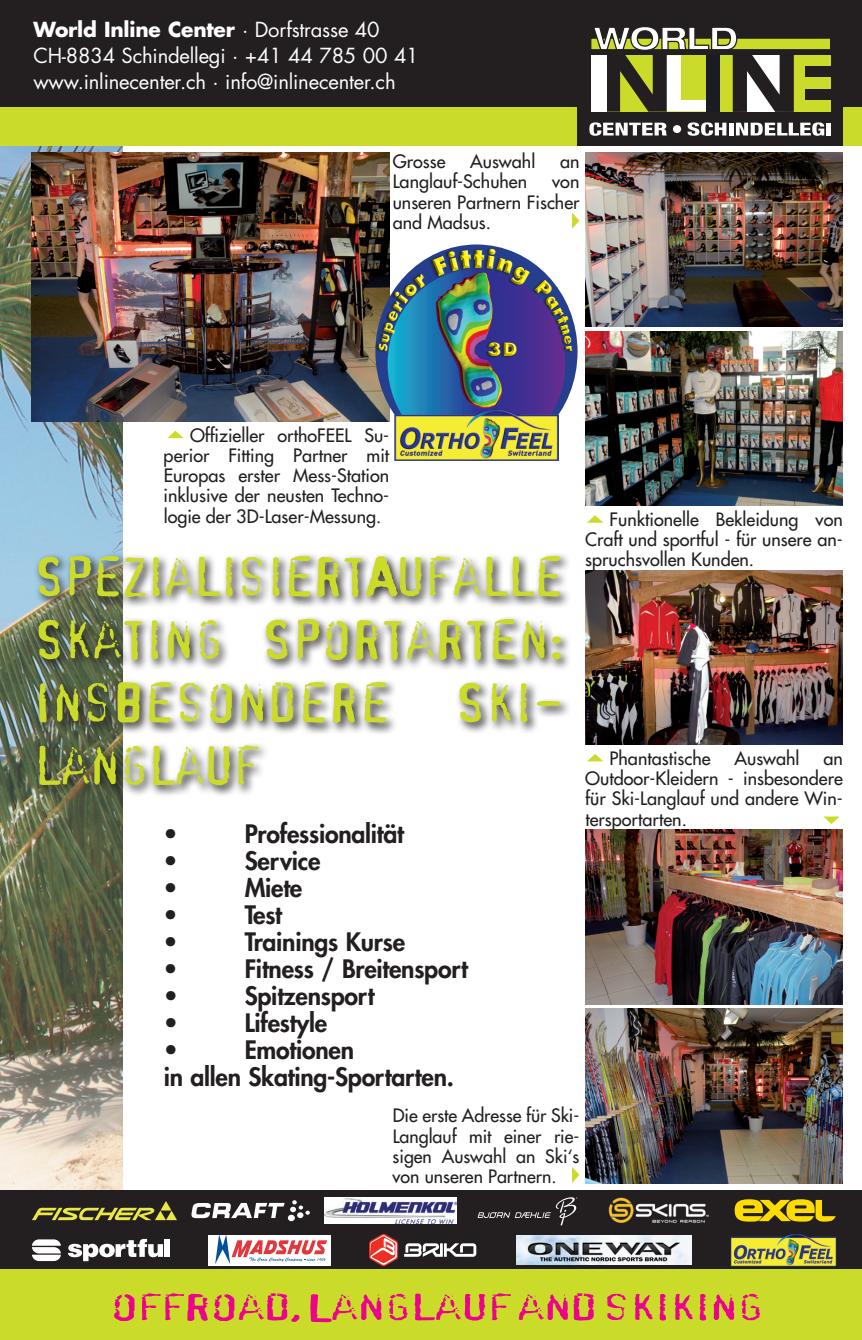
<style>
.page{position:relative;width:862px;height:1340px;background:#fff}
.page>*{position:absolute;margin:0;border:0;box-sizing:border-box;transform-origin:0 0}
.t1{font:52.88px/63px "Confidential";letter-spacing:-.065em;color:#cadb2a;text-align:justify;scale:1.3 1}
.t2{font:36px "Confidential";letter-spacing:-.09em;color:#ed028c;scale:1.8 1}
.t3{font:800 24.75px/27px "Futura";letter-spacing:-.01em;color:#231f20}
.t4{font:20.25px/25.9px "Futura";letter-spacing:-.01em;color:#fff}
.t5{font:18px/20.2px "Futura";color:#231f20;text-align:justify}
.t6{font:800 18px "Futura";color:#fff101}
.s1{font-weight:700}
</style>
<div class="page">
<img style="left:0;top:145px;width:122px;height:1045px">
<div style="left:0;top:0;width:861px;height:108px;background:#231f20"></div>
<div style="left:0;top:1229px;width:861px;height:41px;background:#231f20"></div>
<div style="left:0;top:107px;width:861px;height:38px;background:#cadb2a"></div>
<div style="left:0;top:1269px;width:861px;height:70px;background:#cadb2a"></div>
<img style="left:585px;top:152px;width:257px;height:175px">
<div style="left:0;top:1190px;width:861px;height:41px;background:#231f20"></div>
<div style="left:577px;top:19px;width:265px;height:126px;background:#231f20"></div>
<div style="left:590px;top:55px;width:240px;height:56px;background:#cadb2a"></div>
<div style="left:590px;top:55px;width:16px;height:56px;background:#231f20"></div>
<div style="left:804px;top:67px;width:27px;height:10px;background:#231f20"></div>
<div style="left:805px;top:89px;width:26px;height:11px;background:#231f20"></div>
<svg style="left:589px;top:122px;width:77px;height:14px"></svg>
<svg style="left:687px;top:122px;width:39px;height:14px"></svg>
<svg style="left:729px;top:123px;width:3px;height:12px"></svg>
<svg style="left:735px;top:122px;width:88px;height:14px"></svg>
<hr style="left:826px;top:123px;width:4px;height:12px;background:#fff">
<div style="left:672px;top:125px;width:8px;height:8px;background:#fff;border-radius:50%"></div>
<div style="left:589px;top:37px;width:241px;height:13px;background:#cadb2a;border:1px solid #231f20"></div>
<svg style="left:591px;top:27px;width:202px;height:85px"></svg>
<img style="left:585px;top:331px;width:257px;height:174px">
<img style="left:652px;top:570px;width:190px;height:175px">
<img style="left:32px;top:152px;width:357px;height:269px">
<img style="left:585px;top:829px;width:257px;height:175px">
<svg style="left:33px;top:551px;width:619px;height:259px"></svg>
<img style="left:585px;top:1008px;width:257px;height:175px">
<div style="left:367px;top:234px;width:218px;height:259px;background:#231f20;opacity:.75"></div>
<img style="left:394px;top:459px;width:164px;height:2px">
<svg style="left:572px;top:212px;width:7px;height:17px"></svg>
<svg style="left:167px;top:431px;width:16px;height:7px"></svg>
<svg style="left:191px;top:1200px;width:119px;height:21px"></svg>
<svg style="left:369px;top:1233px;width:108px;height:33px"></svg>
<img style="left:608px;top:1197px;width:101px;height:26px">
<img style="left:730px;top:1234px;width:105px;height:32px">
<svg style="left:734px;top:1199px;width:102px;height:23px"></svg>
<svg style="left:477px;top:1197px;width:100px;height:28px"></svg>
<img style="left:324px;top:1197px;width:132px;height:26px">
<svg style="left:32px;top:1239px;width:29px;height:21px"></svg>
<svg style="left:68px;top:1238px;width:95px;height:23px"></svg>
<div style="left:164px;top:1239px;width:6px;height:17px;background:#fff"></div>
<img style="left:516px;top:1235px;width:175px;height:29px">
<div style="left:208px;top:1234px;width:122px;height:31px;background:#fff"></div>
<svg style="left:215px;top:1234px;width:112px;height:30px"></svg>
<svg style="left:32px;top:1201px;width:145px;height:19px"></svg>
<svg style="left:572px;top:1167px;width:7px;height:16px"></svg>
<svg style="left:586px;top:754px;width:17px;height:7px"></svg>
<svg style="left:588px;top:515px;width:15px;height:7px"></svg>
<svg style="left:823px;top:816px;width:16px;height:8px"></svg>
<img style="left:378px;top:248px;width:194px;height:211px">
<p class="t4" style="left:33px;top:17px;width:386px"><span class="s1">World Inline Center</span> · Dorfstrasse 40<br>CH-8834 Schindellegi · +41 44 785 00 41 www.inlinecenter.ch · info@inlinecenter.ch</p>
<p class="t5" style="left:392px;top:151px;width:54px">Grosse</p>
<p class="t5" style="left:470px;top:151px;width:67px">Auswahl</p>
<p class="t5" style="left:559px;top:151px;width:21px">an</p>
<p class="t5" style="left:392px;top:171px;width:136px">Langlauf-Schuhen</p>
<p class="t5" style="left:392px;top:171px;width:188px;text-indent:159px">von unseren Partnern Fischer and Madsus.</p>
<p class="t6" style="left:486px;top:338px;width:32px">3D</p>
<p class="t5" style="left:163px;top:424px;width:227px;text-indent:26px">Offizieller orthoFEEL Su&shy;perior Fitting Partner mit Europas erster Mess-Station inklusive der neusten Techno&shy;logie der 3D-Laser-Messung.</p>
<h1 class="t1" style="left:32px;top:547px;width:412px">SPEZIALISIERT AUF ALLE SKATING SPORTARTEN:<br>INSBESONDERE SKI-LANGLAUF</h1>
<h3 class="t3" style="left:163px;top:819px;width:16px">•</h3>
<h3 class="t3" style="left:244px;top:819px;width:161px">Professionalität</h3>
<h3 class="t3" style="left:163px;top:846px;width:16px">•</h3>
<h3 class="t3" style="left:244px;top:846px;width:77px">Service</h3>
<h3 class="t3" style="left:163px;top:873px;width:16px">•</h3>
<h3 class="t3" style="left:244px;top:873px;width:59px">Miete</h3>
<h3 class="t3" style="left:163px;top:900px;width:16px">•</h3>
<h3 class="t3" style="left:244px;top:900px;width:39px">Test</h3>
<h3 class="t3" style="left:163px;top:927px;width:16px">•</h3>
<h3 class="t3" style="left:244px;top:927px;width:162px">Trainings Kurse</h3>
<h3 class="t3" style="left:163px;top:954px;width:16px">•</h3>
<h3 class="t3" style="left:244px;top:954px;width:224px">Fitness / Breitensport</h3>
<h3 class="t3" style="left:164px;top:981px;width:16px">•</h3>
<h3 class="t3" style="left:245px;top:981px;width:131px">Spitzensport</h3>
<h3 class="t3" style="left:164px;top:1008px;width:16px">•</h3>
<h3 class="t3" style="left:245px;top:1008px;width:84px">Lifestyle</h3>
<h3 class="t3" style="left:164px;top:1035px;width:16px">•</h3>
<h3 class="t3" style="left:164px;top:1035px;width:291px;text-indent:81px">Emotionen<br>in allen Skating-Sportarten.</h3>
<p class="t5" style="left:585px;top:508px;width:259px;text-indent:24px">Funktionelle Bekleidung von Craft und sportful - für unsere an&shy;spruchsvollen Kunden.</p>
<p class="t5" style="left:609px;top:748px;width:102px">Phantastische</p>
<p class="t5" style="left:734px;top:748px;width:67px">Auswahl</p>
<p class="t5" style="left:585px;top:748px;width:259px;text-indent:238px">an Outdoor-Kleidern - insbesondere für Ski-Langlauf und andere Win&shy;tersportarten.</p>
<p class="t5" style="left:392px;top:1105px;width:188px">Die erste Adresse für Ski-Langlauf mit einer rie&shy;sigen Auswahl an Ski‘s von unseren Partnern.</p>
<h2 class="t2" style="left:108px;top:1292px;width:367px">OFFROAD,LANGLAUF AND SKIKING</h2>
</div>
